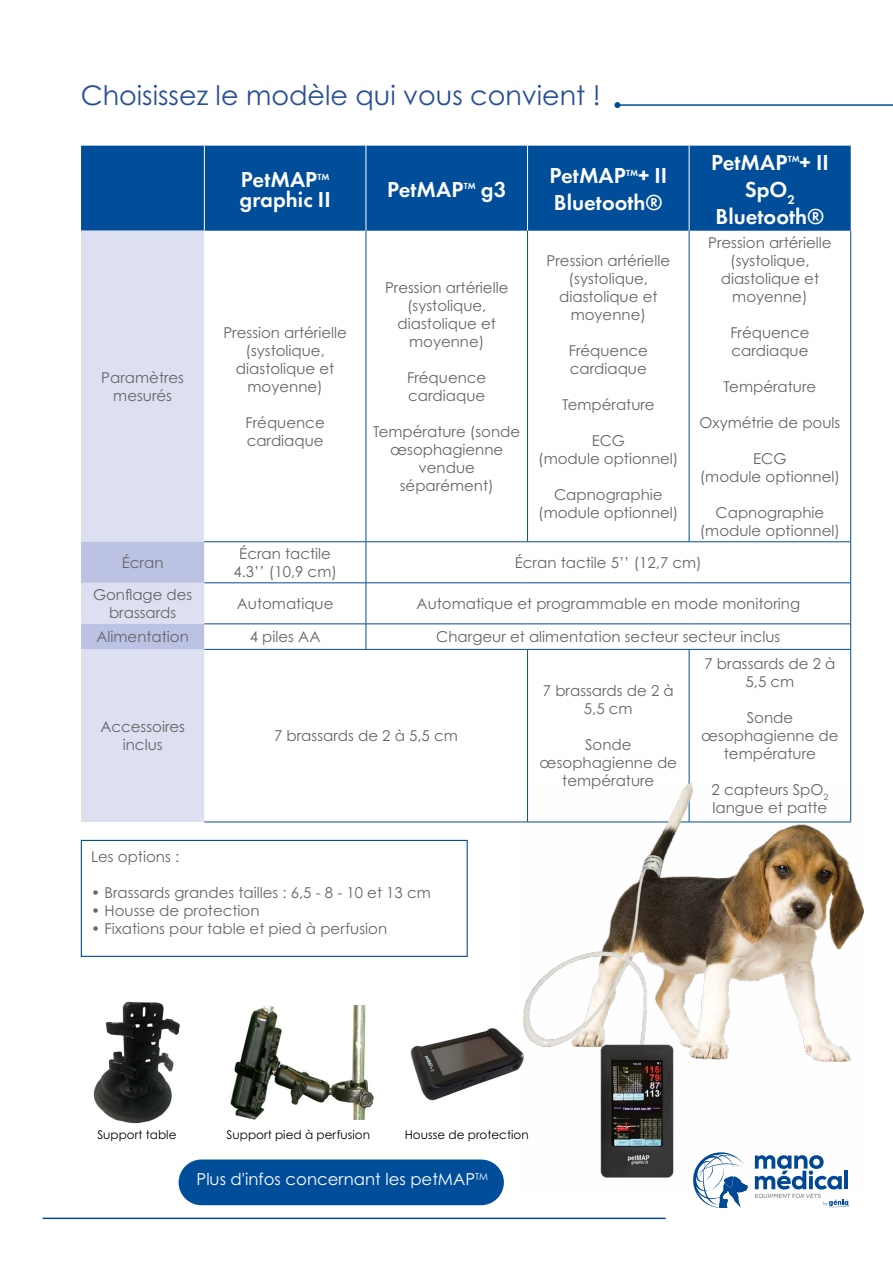
<style>
.page{position:relative;width:893px;height:1263px;background:#fff}
.page>*{position:absolute;margin:0;border:0;box-sizing:border-box;transform-origin:0 0}
.t1{font:27px "Century Gothic Pro";color:#284f97}
.t2{font:600 22.5px/27px "Futura PT";color:#fff;text-align:center}
.t3{font:16.5px "Century Gothic Pro";color:#fff}
.t4{font:15px/18px "Century Gothic Pro";color:#666;text-align:center}
.t5{font:12px "Century Gothic Pro";color:#000}
.t6{font:600 9.15px "Futura PT";letter-spacing:-.02em;color:#fff}
</style>
<div class="page">
<div style="left:81px;top:146px;width:770px;height:85px;background:#004d9a"></div>
<div style="left:81px;top:231px;width:123px;height:591px;background:#dde0f1"></div>
<svg style="left:81px;top:542px;width:123px;height:107px;background:#c8cde8"></svg>
<svg style="left:204px;top:542px;width:646px;height:107px"></svg>
<hr style="left:850px;top:542px;width:1px;height:41px;background:#004d9a">
<hr style="left:850px;top:583px;width:1px;height:41px;background:#004d9a">
<svg style="left:850px;top:625px;width:1px;height:24px"></svg>
<hr style="left:204px;top:146px;width:1px;height:85px;background:#fff">
<hr style="left:366px;top:146px;width:1px;height:85px;background:#fff">
<hr style="left:527px;top:146px;width:1px;height:85px;background:#fff">
<hr style="left:689px;top:146px;width:1px;height:85px;background:#fff">
<hr style="left:689px;top:231px;width:1px;height:311px;background:#004d9a">
<hr style="left:204px;top:541px;width:162px;height:1px;background:#004d9a">
<hr style="left:204px;top:582px;width:162px;height:1px;background:#004d9a">
<hr style="left:204px;top:624px;width:162px;height:1px;background:#004d9a">
<hr style="left:366px;top:583px;width:1px;height:41px;background:#004d9a">
<hr style="left:366px;top:231px;width:1px;height:311px;background:#004d9a">
<hr style="left:527px;top:231px;width:1px;height:311px;background:#004d9a">
<hr style="left:366px;top:541px;width:162px;height:1px;background:#004d9a">
<hr style="left:366px;top:542px;width:1px;height:41px;background:#004d9a">
<hr style="left:528px;top:541px;width:161px;height:1px;background:#004d9a">
<hr style="left:689px;top:541px;width:162px;height:1px;background:#004d9a">
<hr style="left:366px;top:582px;width:162px;height:1px;background:#004d9a">
<hr style="left:528px;top:582px;width:161px;height:1px;background:#004d9a">
<hr style="left:689px;top:582px;width:162px;height:1px;background:#004d9a">
<hr style="left:366px;top:624px;width:162px;height:1px;background:#004d9a">
<svg style="left:366px;top:624px;width:1px;height:25px"></svg>
<hr style="left:528px;top:624px;width:161px;height:1px;background:#004d9a">
<hr style="left:689px;top:624px;width:162px;height:1px;background:#004d9a">
<hr style="left:204px;top:649px;width:162px;height:1px;background:#004d9a">
<hr style="left:366px;top:649px;width:162px;height:1px;background:#004d9a">
<hr style="left:204px;top:822px;width:162px;height:1px;background:#004d9a">
<hr style="left:366px;top:822px;width:162px;height:1px;background:#004d9a">
<hr style="left:528px;top:649px;width:161px;height:1px;background:#004d9a">
<hr style="left:527px;top:649px;width:1px;height:173px;background:#004d9a">
<hr style="left:689px;top:649px;width:162px;height:1px;background:#004d9a">
<hr style="left:689px;top:649px;width:1px;height:173px;background:#004d9a">
<hr style="left:850px;top:231px;width:1px;height:311px;background:#004d9a">
<hr style="left:850px;top:649px;width:1px;height:173px;background:#004d9a">
<img style="left:410px;top:1022px;width:114px;height:79px">
<div style="left:81px;top:840px;width:387px;height:117px;border:1px solid #004d9a"></div>
<img style="left:230px;top:1005px;width:143px;height:115px">
<img style="left:93px;top:1001px;width:87px;height:123px">
<hr style="left:617px;top:104px;width:276px;height:2px;background:#004d9a">
<svg style="left:614px;top:102px;width:6px;height:6px"></svg>
<div style="left:179px;top:1159px;width:325px;height:46px;background:#004d9a;border-radius:23px"></div>
<hr style="left:43px;top:1217px;width:623px;height:2px;background:#004d9a">
<svg style="left:697px;top:1195px;width:44px;height:13px"></svg>
<svg style="left:755px;top:1195px;width:95px;height:13px"></svg>
<img style="left:524px;top:783px;width:339px;height:412px">
<p class="t1" style="left:81px;top:79px;width:522px">Choisissez le modèle qui vous convient !</p>
<p class="t4" style="left:101px;top:368px;width:84px">Paramètres</p>
<p class="t4" style="left:113px;top:386px;width:60px">mesurés</p>
<p class="t2" style="left:241px;top:166px;width:78px">PetMAP</p>
<p class="t6" style="left:318px;top:171px;width:13px">TM</p>
<p class="t2" style="left:240px;top:185px;width:93px">graphic II</p>
<p class="t4" style="left:223px;top:323px;width:125px">Pression artérielle (systolique, diastolique et moyenne)</p>
<p class="t4" style="left:246px;top:413px;width:81px;text-align:left">Fréquence cardiaque</p>
<p class="t2" style="left:387px;top:175px;width:78px">PetMAP</p>
<p class="t6" style="left:464px;top:180px;width:13px">TM</p>
<p class="t2" style="left:481px;top:175px;width:27px">g3</p>
<p class="t4" style="left:385px;top:278px;width:125px">Pression artérielle (systolique, diastolique et moyenne)</p>
<p class="t4" style="left:407px;top:368px;width:81px;text-align:left">Fréquence cardiaque</p>
<p class="t4" style="left:373px;top:422px;width:149px">Température (sonde œsophagienne vendue séparément)</p>
<p class="t2" style="left:549px;top:162px;width:78px">PetMAP</p>
<p class="t6" style="left:626px;top:167px;width:13px">TM</p>
<p class="t2" style="left:638px;top:162px;width:31px">+ II</p>
<p class="t2" style="left:554px;top:189px;width:110px">Bluetooth®</p>
<p class="t4" style="left:547px;top:251px;width:125px">Pression artérielle (systolique, diastolique et moyenne)</p>
<p class="t4" style="left:569px;top:341px;width:81px;text-align:left">Fréquence cardiaque</p>
<p class="t4" style="left:562px;top:395px;width:94px">Température</p>
<p class="t4" style="left:592px;top:431px;width:35px">ECG</p>
<p class="t4" style="left:538px;top:449px;width:142px">(module optionnel)</p>
<p class="t4" style="left:554px;top:485px;width:110px">Capnographie</p>
<p class="t4" style="left:538px;top:503px;width:142px">(module optionnel)</p>
<p class="t2" style="left:711px;top:148px;width:78px">PetMAP</p>
<p class="t6" style="left:788px;top:153px;width:13px">TM</p>
<p class="t2" style="left:800px;top:148px;width:31px">+ II</p>
<p class="t2" style="left:715px;top:175px;width:110px">SpO<sub>2<br></sub>Bluetooth®</p>
<p class="t4" style="left:708px;top:233px;width:125px">Pression artérielle (systolique, diastolique et moyenne)</p>
<p class="t4" style="left:730px;top:323px;width:81px;text-align:left">Fréquence cardiaque</p>
<p class="t4" style="left:724px;top:377px;width:94px">Température</p>
<p class="t4" style="left:699px;top:413px;width:142px">Oxymétrie de pouls</p>
<p class="t4" style="left:753px;top:449px;width:35px">ECG</p>
<p class="t4" style="left:700px;top:467px;width:142px">(module optionnel)</p>
<p class="t4" style="left:716px;top:503px;width:110px">Capnographie</p>
<p class="t4" style="left:700px;top:521px;width:142px">(module optionnel)</p>
<p class="t4" style="left:122px;top:553px;width:43px">Écran</p>
<p class="t4" style="left:239px;top:544px;width:93px">Écran tactile</p>
<p class="t4" style="left:233px;top:562px;width:105px">4.3’’ (10,9 cm)</p>
<p class="t4" style="left:515px;top:553px;width:188px">Écran tactile 5’’ (12,7 cm)</p>
<p class="t4" style="left:93px;top:585px;width:101px">Gonflage des brassards</p>
<p class="t4" style="left:237px;top:594px;width:98px">Automatique</p>
<p class="t4" style="left:417px;top:594px;width:385px">Automatique et programmable en mode monitoring</p>
<p class="t4" style="left:96px;top:628px;width:94px">Alimentation</p>
<p class="t4" style="left:250px;top:628px;width:72px">4 piles AA</p>
<p class="t4" style="left:436px;top:628px;width:346px">Chargeur et alimentation secteur secteur inclus</p>
<p class="t4" style="left:100px;top:718px;width:86px">Accessoires inclus</p>
<p class="t4" style="left:274px;top:727px;width:185px">7 brassards de 2 à 5,5 cm</p>
<p class="t4" style="left:91px;top:847px;width:89px">Les options :</p>
<p class="t4" style="left:91px;top:883px;width:341px">• Brassards grandes tailles : 6,5 - 8 - 10 et 13 cm</p>
<p class="t4" style="left:91px;top:901px;width:170px">• Housse de protection</p>
<p class="t4" style="left:91px;top:919px;width:297px">• Fixations pour table et pied à perfusion</p>
<p class="t4" style="left:543px;top:682px;width:132px">7 brassards de 2 à<br>5,5 cm</p>
<p class="t4" style="left:540px;top:736px;width:139px">Sonde œsophagienne de température</p>
<p class="t4" style="left:704px;top:655px;width:132px">7 brassards de 2 à<br>5,5 cm</p>
<p class="t4" style="left:701px;top:709px;width:139px">Sonde œsophagienne de température</p>
<p class="t4" style="left:712px;top:781px;width:118px;text-align:left">2 capteurs SpO<sub>2 </sub>langue et patte</p>
<p class="t5" style="left:97px;top:1127px;width:81px">Support table</p>
<p class="t5" style="left:227px;top:1127px;width:145px">Support pied à perfusion</p>
<p class="t5" style="left:405px;top:1127px;width:126px">Housse de protection</p>
<p class="t3" style="left:197px;top:1169px;width:293px">Plus d'infos concernant les petMAP<sup>TM</sup></p>
</div>
